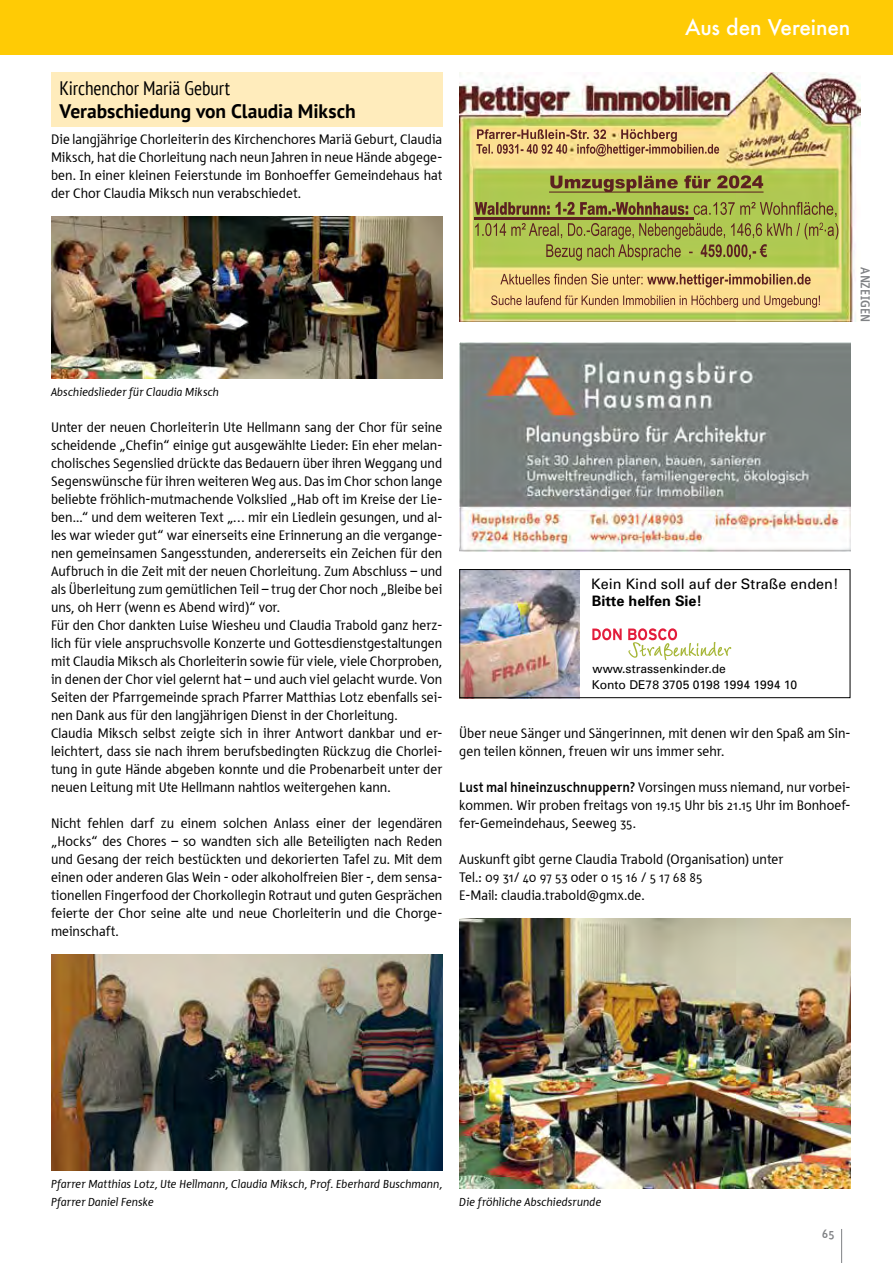
<style>
.page{position:relative;width:893px;height:1263px;background:#fff}
.page>*{position:absolute;margin:0;border:0;box-sizing:border-box;transform-origin:0 0}
.t1{font:500 21px "Futura";letter-spacing:-.005em;color:#fff}
.t2{font:700 19.5px "PT Sans";letter-spacing:-.005em;color:#000}
.t3{font:condensed 19.5px "PT Sans";letter-spacing:-.005em;color:#000}
.t4{font:14.4px "Univers";color:#000}
.t5{font:700 14.4px "Univers";color:#000}
.t6{font:14.25px/18px "Tara";letter-spacing:.005em;color:#000;text-align:justify}
.t7{font:700 13.5px "Tara";letter-spacing:.005em;color:#808285}
.t8{font:12.15px/15.9px "Univers";color:#000}
.t9{font:italic 12px/18px "Tara";letter-spacing:.01em;color:#000}
.s1{font-weight:700}
</style>
<div class="page">
<hr style="left:841px;top:1229px;width:1px;height:34px;background:#808285">
<div style="left:0;top:0;width:893px;height:54px;background:#ffcb05"></div>
<div style="left:51px;top:72px;width:391px;height:54px;background:#ffecbc"></div>
<img style="left:51px;top:216px;width:391px;height:162px">
<img style="left:51px;top:954px;width:391px;height:216px">
<img style="left:459px;top:918px;width:391px;height:270px">
<img style="left:459px;top:72px;width:402px;height:250px">
<img style="left:550px;top:175px;width:213px;height:13px">
<img style="left:475px;top:202px;width:231px;height:13px">
<img style="left:713px;top:202px;width:112px;height:13px">
<img style="left:475px;top:218px;width:218px;height:1px">
<img style="left:475px;top:223px;width:185px;height:13px">
<img style="left:697px;top:223px;width:141px;height:17px">
<img style="left:715px;top:244px;width:52px;height:13px">
<img style="left:459px;top:342px;width:391px;height:210px">
<img style="left:461px;top:571px;width:118px;height:125px">
<div style="left:459px;top:569px;width:391px;height:129px;border:1px solid #000"></div>
<svg style="left:592px;top:628px;width:30px;height:12px"></svg>
<svg style="left:628px;top:628px;width:103px;height:32px"></svg>
<h2 class="t3" style="left:60px;top:76px;width:172px">Kirchenchor Mariä Geburt</h2>
<h2 class="t2" style="left:60px;top:98px;width:298px">Verabschiedung von Claudia Miksch</h2>
<p class="t6" style="left:51px;top:130px;width:393px">Die langjährige Chorleiterin des Kirchenchores Mariä Geburt, Claudia Miksch, hat die Chorleitung nach neun Jahren in neue Hände abgege&shy;ben. In einer kleinen Feierstunde im Bonhoeffer Gemeindehaus hat der Chor Claudia Miksch nun verabschiedet.</p>
<h1 class="t1" style="left:685px;top:13px;width:167px">Aus den Vereinen</h1>
<p class="t7" style="left:873px;top:267px;width:56px;rotate:90deg">ANZEIGEN</p>
<p class="t9" style="left:51px;top:383px;width:170px">Abschiedslieder für Claudia Miksch</p>
<p class="t6" style="left:51px;top:418px;width:393px;text-align:left">Unter der neuen Chorleiterin Ute Hellmann sang der Chor für seine scheidende „Chefin“ einige gut ausgewählte Lieder: Ein eher melan&shy;cholisches Segenslied drückte das Bedauern über ihren Weggang und Segenswünsche für ihren weiteren Weg aus. Das im Chor schon lange beliebte fröhlich-mutmachende Volkslied „Hab oft im Kreise der Lie&shy;ben...“ und dem weiteren Text „… mir ein Liedlein gesungen, und al&shy;les war wieder gut“ war einerseits eine Erinnerung an die vergange&shy;nen gemeinsamen Sangesstunden, andererseits ein Zeichen für den Aufbruch in die Zeit mit der neuen Chorleitung. Zum Abschluss – und als Überleitung zum gemütlichen Teil – trug der Chor noch „Bleibe bei uns, oh Herr (wenn es Abend wird)“ vor.<br>Für den Chor dankten Luise Wiesheu und Claudia Trabold ganz herz&shy;lich für viele anspruchsvolle Konzerte und Gottesdienstgestaltungen mit Claudia Miksch als Chorleiterin sowie für viele, viele Chorproben, in denen der Chor viel gelernt hat – und auch viel gelacht wurde. Von Seiten der Pfarrgemeinde sprach Pfarrer Matthias Lotz ebenfalls sei&shy;nen Dank aus für den langjährigen Dienst in der Chorleitung.<br>Claudia Miksch selbst zeigte sich in ihrer Antwort dankbar und er&shy;leichtert, dass sie nach ihrem berufsbedingten Rückzug die Chorlei&shy;tung in gute Hände abgeben konnte und die Probenarbeit unter der neuen Leitung mit Ute Hellmann nahtlos weitergehen kann.</p>
<p class="t6" style="left:51px;top:814px;width:393px">Nicht fehlen darf zu einem solchen Anlass einer der legendären „Hocks“ des Chores – so wandten sich alle Beteiligten nach Reden und Gesang der reich bestückten und dekorierten Tafel zu. Mit dem einen oder anderen Glas Wein - oder alkoholfreien Bier -, dem sensa&shy;tionellen Fingerfood der Chorkollegin Rotraut und guten Gesprächen feierte der Chor seine alte und neue Chorleiterin und die Chorge&shy;meinschaft.</p>
<p class="t4" style="left:591px;top:575px;width:249px">Kein Kind soll auf der Straße enden!</p>
<p class="t5" style="left:592px;top:592px;width:112px">Bitte helfen Sie!</p>
<p class="t8" style="left:592px;top:661px;width:207px">www.strassenkinder.de<br>Konto DE78 3705 0198 1994 1994 10</p>
<p class="t6" style="left:459px;top:724px;width:393px">Über neue Sänger und Sängerinnen, mit denen wir den Spaß am Sin&shy;gen teilen können, freuen wir uns immer sehr.</p>
<p class="t6" style="left:459px;top:778px;width:393px"><span class="s1">Lust mal hineinzuschnuppern?</span> Vorsingen muss niemand, nur vorbei&shy;kommen. Wir proben freitags von 19.15 Uhr bis 21.15 Uhr im Bonhoef&shy;fer-Gemeindehaus, Seeweg 35.</p>
<p class="t6" style="left:459px;top:850px;width:325px;text-align:left">Auskunft gibt gerne Claudia Trabold (Organisation) unter<br>Tel.: 09 31/ 40 97 53 oder 0 15 16 / 5 17 68 85<br>E-Mail: claudia.trabold@gmx.de.</p>
<p class="t9" style="left:51px;top:1175px;width:393px">Pfarrer Matthias Lotz, Ute Hellmann, Claudia Miksch, Prof. Eberhard Buschmann,<br>Pfarrer Daniel Fenske</p>
<p class="t9" style="left:459px;top:1193px;width:144px">Die fröhliche Abschiedsrunde</p>
<p class="t7" style="left:822px;top:1225px;width:14px">65</p>
</div>
